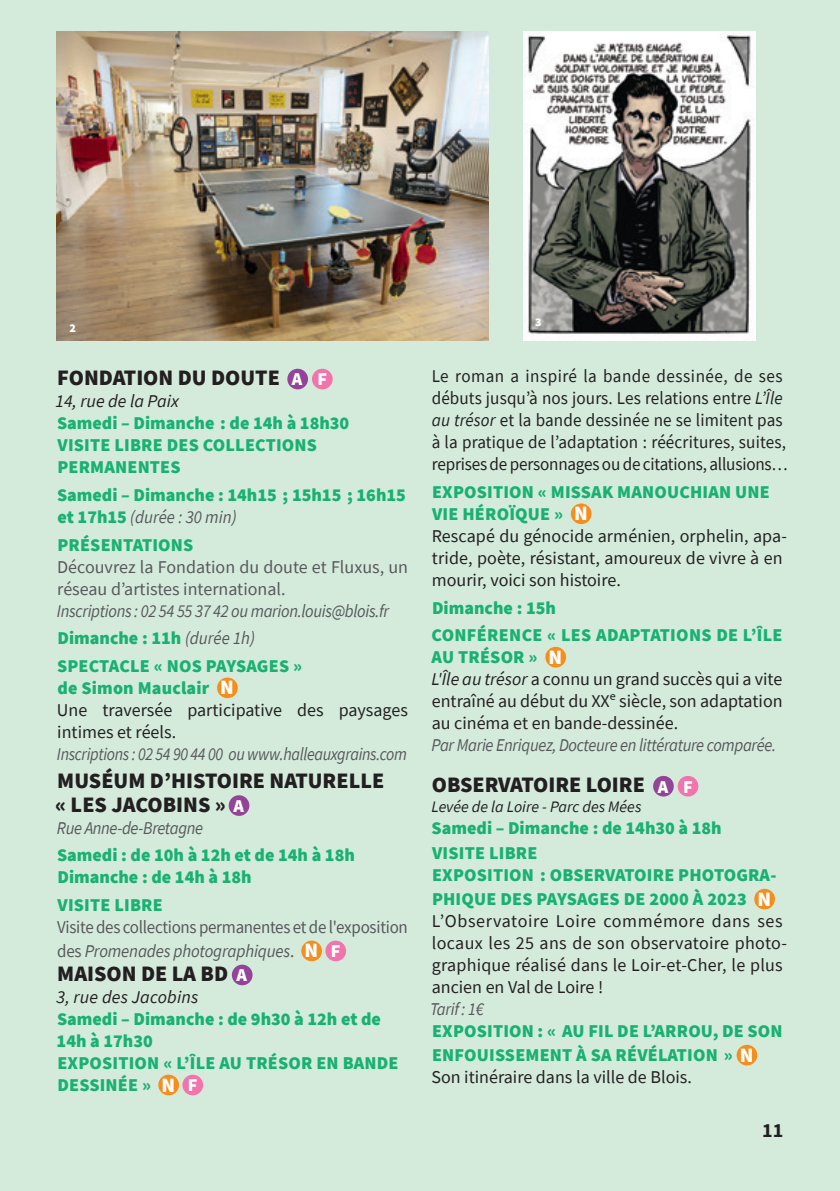
<style>
.page{position:relative;width:840px;height:1191px;background:#fff}
.page>*{position:absolute;margin:0;border:0;box-sizing:border-box;transform-origin:0 0}
.t1{font:900 22px/24px "Source Sans Pro";color:#231f20}
.t2{font:700 20px "Source Sans Pro";color:#231f20}
.t3{font:18px/22px "Source Sans Pro";color:#231f20}
.t4{font:900 18px/22px "Source Sans Pro";letter-spacing:.01em;color:#18b172}
.t5{font:18px/22px "Source Sans Pro";color:#231f20;scale:.95 1}
.t6{font:italic 18px/27.6px "Source Sans Pro";letter-spacing:-.02em;color:#57585a;scale:.92 1}
.t7{font:18px/24px "Source Sans Pro";letter-spacing:-.015em;color:#57585a;scale:.94 1}
.t8{font:18px/22px "Source Sans Pro";letter-spacing:-.015em;color:#57585a}
.t9{font:italic 18px "Source Sans Pro";letter-spacing:-.02em;color:#57585a;scale:.89 1}
.t10{font:italic 18px "Source Sans Pro";letter-spacing:.01em;color:#231f20}
.t11{font:italic 16px "Source Sans Pro";color:#231f20}
.t12{font:900 12px "Source Sans Pro";color:#fff}
.s1{font-size:18px;color:#fff}
.s2{font-weight:400;font-style:italic;color:#57585a}
.s3{font-weight:900;font-style:normal;color:#18b172}
.s4{font-weight:900;color:#18b172}
.s5{font-weight:900;font-size:20.2px;color:#fff}
.s6{font-style:italic}
.s7{font-weight:900;color:#fff}
.s8{font-size:20.2px;color:#fff}
.s9{color:#fff}
</style>
<div class="page">
<div style="left:0;top:0;width:839px;height:1191px;background:#d4ebdc"></div>
<img style="left:523px;top:31px;width:232px;height:309px">
<div style="left:287px;top:369px;width:21px;height:20px;background:#934499;border-radius:50%"></div>
<div style="left:312px;top:369px;width:20px;height:20px;background:#f174ad;border-radius:50%"></div>
<div style="left:217px;top:677px;width:20px;height:21px;background:#f68e1e;border-radius:50%"></div>
<div style="left:228px;top:795px;width:21px;height:21px;background:#934499;border-radius:50%"></div>
<div style="left:301px;top:940px;width:21px;height:21px;background:#f68e1e;border-radius:50%"></div>
<div style="left:325px;top:940px;width:21px;height:21px;background:#f174ad;border-radius:50%"></div>
<div style="left:232px;top:964px;width:20px;height:21px;background:#934499;border-radius:50%"></div>
<div style="left:158px;top:1074px;width:21px;height:21px;background:#f68e1e;border-radius:50%"></div>
<div style="left:182px;top:1074px;width:21px;height:21px;background:#f174ad;border-radius:50%"></div>
<div style="left:570px;top:503px;width:21px;height:21px;background:#f68e1e;border-radius:50%"></div>
<div style="left:545px;top:647px;width:20px;height:20px;background:#f68e1e;border-radius:50%"></div>
<div style="left:652px;top:776px;width:21px;height:20px;background:#934499;border-radius:50%"></div>
<div style="left:677px;top:776px;width:21px;height:20px;background:#f174ad;border-radius:50%"></div>
<div style="left:753px;top:888px;width:21px;height:21px;background:#f68e1e;border-radius:50%"></div>
<div style="left:736px;top:1044px;width:20px;height:21px;background:#f68e1e;border-radius:50%"></div>
<img style="left:57px;top:31px;width:431px;height:309px">
<p class="t12" style="left:69px;top:320px;width:8px">2</p>
<p class="t1" style="left:57px;top:365px;width:271px">FONDATION DU DOUTE <span class="s1">A F</span></p>
<p class="t10" style="left:55px;top:390px;width:125px">14, rue de la Paix</p>
<p class="t4" style="left:57px;top:412px;width:294px">Samedi – Dimanche : de 14h à 18h30<br>VISITE LIBRE DES COLLECTIONS<br>PERMANENTES</p>
<p class="t4" style="left:57px;top:483px;width:350px">Samedi – Dimanche : 14h15 ; 15h15 ; 16h15 et 17h15 <span class="s2">(durée : 30 min)</span></p>
<p class="t4" style="left:57px;top:533px;width:137px">PRÉSENTATIONS</p>
<p class="t8" style="left:57px;top:555px;width:352px">Découvrez la Fondation du doute et Fluxus, un réseau d’artistes international.</p>
<p class="t6" style="left:57px;top:596px;width:362px">Inscriptions : 02 54 55 37 42 ou marion.louis@blois.fr<br><span class="s3">Dimanche : 11h</span> (durée 1h)<br><span class="s3">SPECTACLE « NOS PAYSAGES »</span></p>
<p class="t3" style="left:57px;top:677px;width:352px"><span class="s4">de Simon Mauclair</span> <span class="s5">N<br></span>Une traversée participative des paysages intimes et réels.</p>
<p class="t9" style="left:57px;top:742px;width:394px">Inscriptions : 02 54 90 44 00 ou www.halleauxgrains.com</p>
<p class="t1" style="left:55px;top:768px;width:330px">MUSÉUM D’HISTOIRE NATURELLE « LES JACOBINS » <span class="s1">A</span></p>
<p class="t6" style="left:57px;top:813px;width:160px">Rue Anne-de-Bretagne</p>
<p class="t4" style="left:57px;top:844px;width:299px">Samedi : de 10h à 12h et de 14h à 18h<br>Dimanche : de 14h à 18h</p>
<p class="t4" style="left:58px;top:893px;width:107px">VISITE LIBRE</p>
<p class="t7" style="left:57px;top:915px;width:374px">Visite des collections permanentes et de l'exposition des <span class="s6">Promenades photographiques</span>. <span class="s5">N</span> <span class="s7">F</span></p>
<p class="t1" style="left:57px;top:961px;width:191px">MAISON DE LA BD <span class="s1">A</span></p>
<p class="t10" style="left:56px;top:985px;width:143px">3, rue des Jacobins</p>
<p class="t4" style="left:57px;top:1007px;width:343px">Samedi – Dimanche : de 9h30 à 12h et de<br>14h à 17h30<br>EXPOSITION « L’ÎLE AU TRÉSOR EN BANDE<br>DESSINÉE » <span class="s8">N</span> <span class="s9">F</span></p>
<p class="t12" style="left:535px;top:314px;width:8px">3</p>
<p class="t5" style="left:431px;top:365px;width:376px">Le roman a inspiré la bande dessinée, de ses débuts jusqu’à nos jours. Les relations entre <span class="s6">L’Île au trésor</span> et la bande dessinée ne se limitent pas à la pratique de l’adaptation : réécritures, suites, reprises de personnages ou de citations, allusions…</p>
<p class="t3" style="left:431px;top:481px;width:356px"><span class="s4">EXPOSITION « MISSAK MANOUCHIAN UNE VIE HÉROÏQUE »</span> <span class="s5">N<br></span>Rescapé du génocide arménien, orphelin, apa&shy;tride, poète, résistant, amoureux de vivre à en mourir, voici son histoire.</p>
<p class="t4" style="left:431px;top:593px;width:352px;line-height:27.6px">Dimanche : 15h<br>CONFÉRENCE « LES ADAPTATIONS DE L’ÎLE</p>
<p class="t3" style="left:431px;top:646px;width:352px"><span class="s4">AU TRÉSOR »</span> <span class="s5">N<br></span><span class="s6">L'Île au trésor</span> a connu un grand succès qui a vite entraîné au début du XXᵉ siècle, son adaptation au cinéma et en bande-dessinée.</p>
<p class="t6" style="left:431px;top:731px;width:376px">Par Marie Enriquez, Docteure en littérature comparée.</p>
<p class="t1" style="left:431px;top:772px;width:262px">OBSERVATOIRE LOIRE <span class="s1">A F</span></p>
<p class="t11" style="left:431px;top:797px;width:211px">Levée de la Loire - Parc des Mées</p>
<p class="t4" style="left:431px;top:815px;width:291px;line-height:24.8px">Samedi – Dimanche : de 14h30 à 18h<br>VISITE LIBRE</p>
<p class="t4" style="left:432px;top:863px;width:346px;line-height:24px">EXPOSITION : OBSERVATOIRE PHOTOGRA-<br>PHIQUE DES PAYSAGES DE 2000 À 2023 <span class="s8">N</span></p>
<p class="t3" style="left:431px;top:910px;width:356px">L’Observatoire Loire commémore dans ses locaux les 25 ans de son observatoire photo&shy;graphique réalisé dans le Loir-et-Cher, le plus ancien en Val de Loire !</p>
<p class="t6" style="left:430px;top:995px;width:60px">Tarif : 1€</p>
<p class="t4" style="left:432px;top:1019px;width:352px;line-height:24px">EXPOSITION : « AU FIL DE L’ARROU, DE SON<br>ENFOUISSEMENT À SA RÉVÉLATION » <span class="s8">N</span></p>
<p class="t3" style="left:431px;top:1066px;width:262px">Son itinéraire dans la ville de Blois.</p>
<p class="t2" style="left:761px;top:1117px;width:23px">11</p>
</div>
